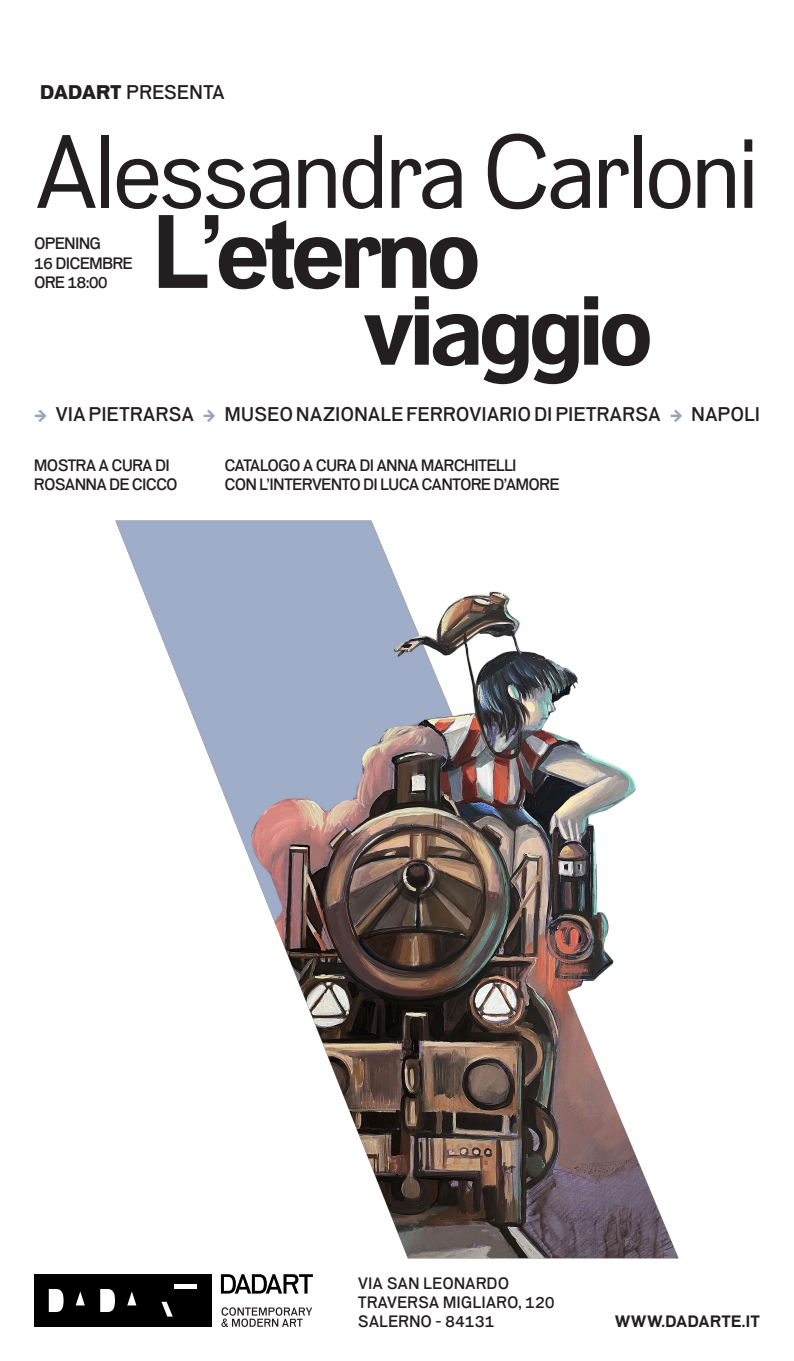
<style>
.page{position:relative;width:794px;height:1361px;background:#fff}
.page>*{position:absolute;margin:0;border:0;box-sizing:border-box;transform-origin:0 0}
.t1{font:100.8px "Dada Grotesk";letter-spacing:-.05em;color:#231f20}
.t2{font:700 100.8px/76.8px "Dada Grotesk";letter-spacing:-.05em;color:#231f20}
.t3{font:500 19.2px "Dada Grotesk";letter-spacing:-.005em;color:#231f20}
.t4{font:500 16px/19.2px "Dada Grotesk";letter-spacing:-.05em;color:#231f20}
.t5{font:500 16px/19.2px "Dada Grotesk";letter-spacing:-.005em;color:#231f20}
.t6{font:700 16px "Dada Grotesk";letter-spacing:-.005em;color:#231f20}
.s1{font-weight:800}
.s2{font-weight:800;color:#95a5bb}
</style>
<div class="page">
<svg style="left:221px;top:1307px;width:91px;height:20px"></svg>
<div style="left:34px;top:1274px;width:177px;height:52px;background:#000"></div>
<svg style="left:49px;top:1289px;width:15px;height:23px"></svg>
<svg style="left:100px;top:1289px;width:15px;height:23px"></svg>
<svg style="left:76px;top:1291px;width:9px;height:14px"></svg>
<svg style="left:127px;top:1291px;width:9px;height:14px"></svg>
<div style="left:173px;top:1284px;width:23px;height:5px;background:#fff"></div>
<svg style="left:161px;top:1301px;width:12px;height:15px"></svg>
<svg style="left:221px;top:1274px;width:92px;height:19px"></svg>
<img style="left:115px;top:520px;width:564px;height:739px">
<p class="t3" style="left:40px;top:80px;width:186px"><span class="s1">DADART</span> PRESENTA</p>
<h1 class="t1" style="left:34px;top:111px;width:727px">Alessandra Carloni</h1>
<h1 class="t2" style="left:363px;top:219px;width:292px;text-indent:-212px">L’eterno viaggio</h1>
<p class="t4" style="left:34px;top:235px;width:100px">OPENING<br>16 DICEMBRE<br>ORE 18:00</p>
<p class="t3" style="left:34px;top:403px;width:727px"><span class="s2">→</span> VIA PIETRARSA <span class="s2">→</span> MUSEO NAZIONALE FERROVIARIO DI PIETRARSA <span class="s2">→</span> NAPOLI</p>
<p class="t4" style="left:224px;top:456px;width:337px">CATALOGO A CURA DI ANNA MARCHITELLI<br>CON L’INTERVENTO DI LUCA CANTORE D’AMORE</p>
<p class="t4" style="left:34px;top:456px;width:145px">MOSTRA A CURA DI<br>ROSANNA DE CICCO</p>
<p class="t5" style="left:358px;top:1274px;width:199px">VIA SAN LEONARDO<br>TRAVERSA MIGLIARO, 120<br>SALERNO - 84131</p>
<p class="t6" style="left:615px;top:1312px;width:147px">WWW.DADARTE.IT</p>
</div>
